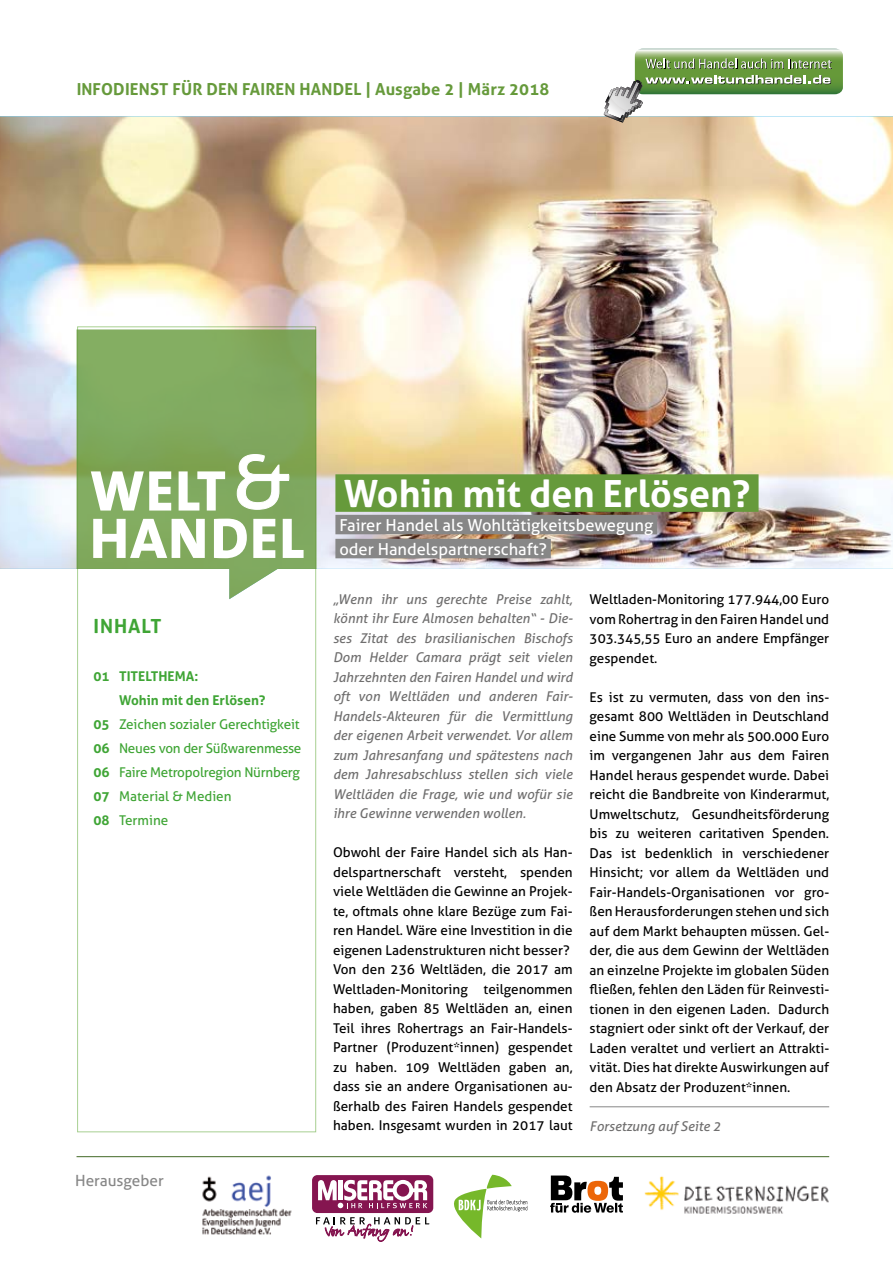
<style>
.page{position:relative;width:893px;height:1263px;background:#fff}
.page>*{position:absolute;margin:0;border:0;box-sizing:border-box;transform-origin:0 0}
.t1{font:800 57.9px/47.4px "The Sans B8";letter-spacing:.02em;color:#fff}
.t2{font:700 37.5px "Aller";color:#fff}
.t3{font:700 19.5px "Aller";letter-spacing:.05em;color:#3fa535}
.t4{font:16.5px/24px "Aller";color:#fff}
.t5{font:700 16.5px "Aller";letter-spacing:.01em;color:#669a3b}
.t6{font:15.45px "Aller";color:#878787}
.t7{font:13.5px/19.5px "Aller";color:#000;text-align:justify}
.t8{font:italic 13.5px/19.5px "Aller";color:#706f6f;text-align:justify}
.t9{font:13.5px "Aller";letter-spacing:-.02em;color:#3fa535}
.t10{font:700 13.5px "Aller";color:#3fa535}
.t11{font:13.5px "Aller";color:#3fa535}
.s1{font-family:"Aller";font-weight:400;font-size:73.8px}
.s2{font-weight:700}
</style>
<div class="page">
<img style="left:0;top:117px;width:893px;height:482px">
<svg style="left:77px;top:329px;width:239px;height:270px;background:#8db26e"></svg>
<svg style="left:236px;top:453px;width:54px;height:57px;background:#8caf6b"></svg>
<hr style="left:77px;top:1156px;width:752px;height:1px;background:#436927">
<svg style="left:604px;top:49px;width:239px;height:74px"></svg>
<svg style="left:454px;top:1175px;width:73px;height:63px"></svg>
<img style="left:202px;top:1175px;width:90px;height:60px">
<div style="left:312px;top:1175px;width:121px;height:38px;background:#851550;border-radius:5px"></div>
<svg style="left:318px;top:1180px;width:109px;height:28px"></svg>
<svg style="left:316px;top:1217px;width:113px;height:24px"></svg>
<svg style="left:550px;top:1175px;width:73px;height:38px"></svg>
<img style="left:644px;top:1176px;width:185px;height:38px">
<hr style="left:590px;top:1106px;width:239px;height:1px;background:#878787">
<div style="left:335px;top:474px;width:423px;height:38px;background:#669a3b"></div>
<div style="left:335px;top:515px;width:322px;height:19px;background:#878787"></div>
<div style="left:335px;top:539px;width:216px;height:19px;background:#878787"></div>
<p class="t5" style="left:77px;top:79px;width:474px">INFODIENST FÜR DEN FAIREN HANDEL | Ausgabe 2 | März 2018</p>
<h1 class="t1" style="left:90px;top:469px;width:216px">WELT<span class="s1">&amp;<br></span>HANDEL</h1>
<h3 class="t3" style="left:94px;top:614px;width:69px">INHALT</h3>
<p class="t10" style="left:94px;top:668px;width:106px">01 TITELTHEMA:</p>
<p class="t10" style="left:119px;top:692px;width:148px">Wohin mit den Erlösen?</p>
<p class="t9" style="left:94px;top:716px;width:208px"><span class="s2">05</span> Zeichen sozialer Gerechtigkeit</p>
<p class="t9" style="left:94px;top:740px;width:209px"><span class="s2">06</span> Neues von der Süßwarenmesse</p>
<p class="t9" style="left:94px;top:764px;width:208px"><span class="s2">06</span> Faire Metropolregion Nürnberg</p>
<p class="t11" style="left:94px;top:788px;width:140px"><span class="s2">07</span> Material &amp; Medien</p>
<p class="t11" style="left:94px;top:812px;width:76px"><span class="s2">08</span> Termine</p>
<p class="t6" style="left:75px;top:1171px;width:90px">Herausgeber</p>
<h2 class="t2" style="left:344px;top:470px;width:408px">Wohin mit den Erlösen?</h2>
<p class="t4" style="left:339px;top:513px;width:315px">Fairer Handel als Wohltätigkeitsbewegung oder Handelspartnerschaft?</p>
<p class="t8" style="left:333px;top:589px;width:241px">„Wenn ihr uns gerechte Preise zahlt, könnt ihr Eure Almosen behalten“ - Die&shy;ses Zitat des brasilianischen Bischofs Dom Helder Camara prägt seit vielen Jahrzehnten den Fairen Handel und wird oft von Weltläden und anderen Fair-Handels-Akteuren für die Vermittlung der eigenen Arbeit verwendet. Vor allem zum Jahresanfang und spätestens nach dem Jahresabschluss stellen sich viele Weltläden die Frage, wie und wofür sie ihre Gewinne verwenden wollen.</p>
<p class="t7" style="left:333px;top:843px;width:241px;text-align:left">Obwohl der Faire Handel sich als Han&shy;delspartnerschaft versteht, spenden viele Weltläden die Gewinne an Projek&shy;te, oftmals ohne klare Bezüge zum Fai&shy;ren Handel. Wäre eine Investition in die eigenen Ladenstrukturen nicht besser?<br>Von den 236 Weltläden, die 2017 am Weltladen-Monitoring teilgenommen haben, gaben 85 Weltläden an, einen Teil ihres Rohertrags an Fair-Handels-Partner (Produzent*innen) gespendet zu haben. 109 Weltläden gaben an, dass sie an andere Organisationen au&shy;ßerhalb des Fairen Handels gespendet haben. Insgesamt wurden in 2017 laut</p>
<p class="t7" style="left:590px;top:589px;width:241px">Weltladen-Monitoring 177.944,00 Euro vom Rohertrag in den Fairen Handel und 303.345,55 Euro an andere Empfänger gespendet.</p>
<p class="t7" style="left:590px;top:687px;width:241px">Es ist zu vermuten, dass von den ins&shy;gesamt 800 Weltläden in Deutschland eine Summe von mehr als 500.000 Euro im vergangenen Jahr aus dem Fairen Handel heraus gespendet wurde. Dabei reicht die Bandbreite von Kinderarmut, Umweltschutz, Gesundheitsförderung bis zu weiteren caritativen Spenden.<br>Das ist bedenklich in verschiedener Hinsicht; vor allem da Weltläden und Fair-Handels-Organisationen vor gro&shy;ßen Herausforderungen stehen und sich auf dem Markt behaupten müssen. Gel&shy;der, die aus dem Gewinn der Weltläden an einzelne Projekte im globalen Süden fließen, fehlen den Läden für Reinvesti&shy;tionen in den eigenen Laden. Dadurch stagniert oder sinkt oft der Verkauf, der Laden veraltet und verliert an Attrakti&shy;vität. Dies hat direkte Auswirkungen auf den Absatz der Produzent*innen.</p>
<p class="t8" style="left:590px;top:1116px;width:133px">Forsetzung auf Seite 2</p>
</div>
